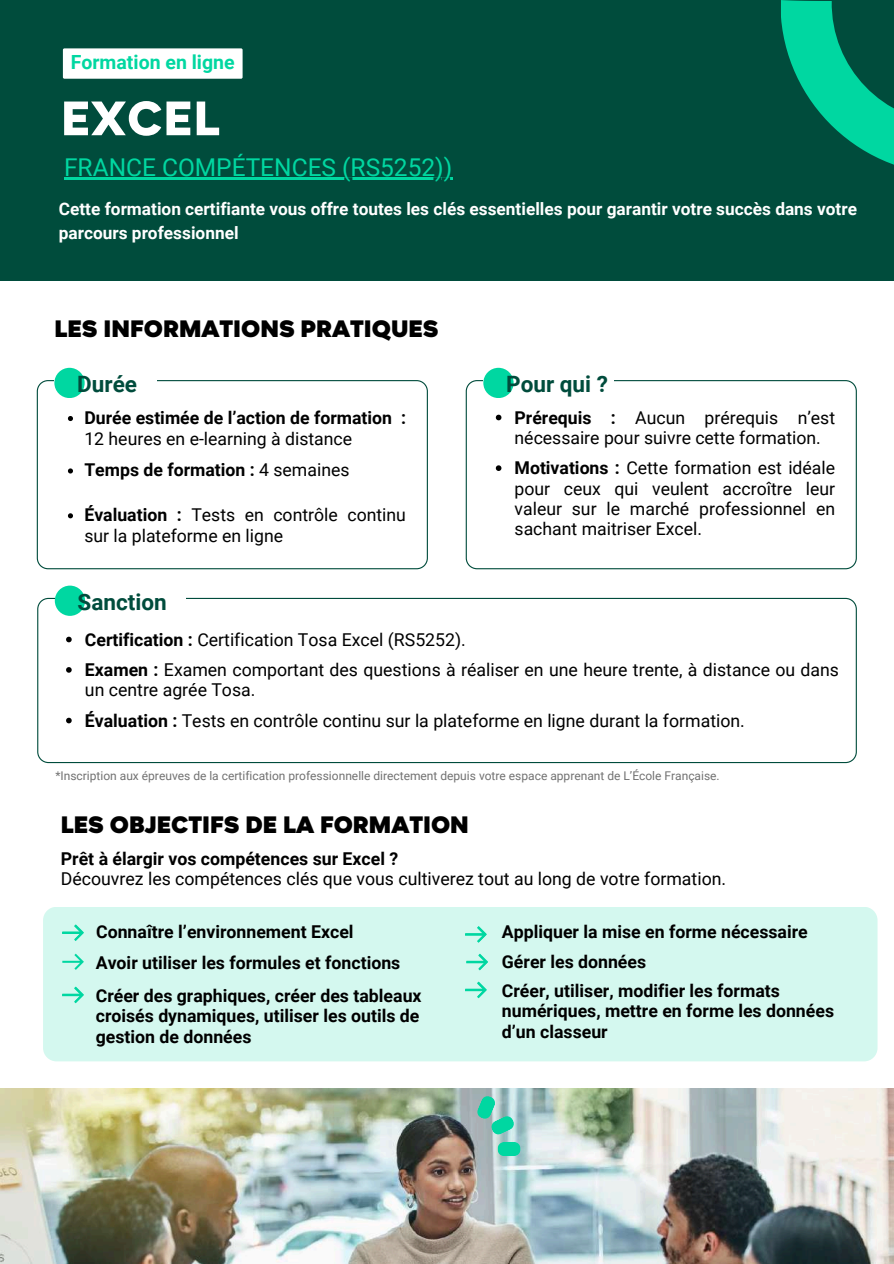
<style>
.page{position:relative;width:894px;height:1264px;background:#fff}
.page>*{position:absolute;margin:0;border:0;box-sizing:border-box;transform-origin:0 0}
.t1{font:800 54.9px "Magenos";letter-spacing:.02em;color:#fff}
.t2{font:900 27px "Magenos";color:#000}
.t3{font:24.45px "Roboto";color:#00d7a1}
.t4{font:700 22.5px "Roboto";color:#004c3c}
.t5{font:700 19.5px "Roboto";color:#00d7a1}
.t6{font:17.7px/20.2px "Roboto";color:#000}
.t7{font:700 17.7px/20.2px "Roboto";color:#000}
.t8{font:700 17.25px/24.8px "Roboto";color:#fff}
.t9{font:12px "Roboto";color:#717171}
.s1{font-weight:700}
</style>
<div class="page">
<div style="left:0;top:0;width:893px;height:280px;background:#004c3c"></div>
<div style="left:43px;top:906px;width:834px;height:155px;background:#d4f8ef;border-radius:13px"></div>
<svg style="left:465px;top:380px;width:391px;height:189px"></svg>
<div style="left:483px;top:364px;width:131px;height:38px;background:#fff"></div>
<div style="left:483px;top:368px;width:30px;height:30px;background:#00d7a1;border-radius:50%"></div>
<svg style="left:62px;top:924px;width:22px;height:17px"></svg>
<svg style="left:781px;top:0;width:112px;height:165px"></svg>
<svg style="left:37px;top:380px;width:390px;height:189px"></svg>
<div style="left:54px;top:364px;width:103px;height:38px;background:#fff"></div>
<div style="left:54px;top:368px;width:31px;height:30px;background:#00d7a1;border-radius:50%"></div>
<svg style="left:465px;top:926px;width:21px;height:16px"></svg>
<svg style="left:62px;top:953px;width:22px;height:16px"></svg>
<svg style="left:466px;top:953px;width:22px;height:17px"></svg>
<hr style="left:64px;top:178px;width:388px;height:2px;background:#00d7a1">
<div style="left:63px;top:48px;width:179px;height:31px;background:#fff;border-radius:2px"></div>
<svg style="left:495px;top:414px;width:6px;height:6px"></svg>
<svg style="left:495px;top:465px;width:6px;height:6px"></svg>
<svg style="left:68px;top:416px;width:5px;height:5px"></svg>
<svg style="left:68px;top:468px;width:5px;height:5px"></svg>
<svg style="left:68px;top:513px;width:5px;height:5px"></svg>
<img style="left:0;top:1088px;width:893px;height:175px">
<svg style="left:497px;top:1141px;width:23px;height:15px"></svg>
<svg style="left:477px;top:1095px;width:37px;height:39px"></svg>
<svg style="left:62px;top:986px;width:22px;height:17px"></svg>
<svg style="left:465px;top:981px;width:21px;height:17px"></svg>
<svg style="left:37px;top:598px;width:819px;height:165px"></svg>
<div style="left:55px;top:581px;width:131px;height:39px;background:#fff"></div>
<div style="left:55px;top:585px;width:30px;height:31px;background:#00d7a1;border-radius:50%"></div>
<svg style="left:66px;top:636px;width:6px;height:6px"></svg>
<svg style="left:66px;top:667px;width:6px;height:5px"></svg>
<svg style="left:66px;top:717px;width:6px;height:6px"></svg>
<p class="t5" style="left:71px;top:51px;width:165px">Formation en ligne</p>
<h1 class="t1" style="left:61px;top:89px;width:160px">EXCEL</h1>
<h3 class="t3" style="left:64px;top:153px;width:389px">FRANCE COMPÉTENCES (RS5252))</h3>
<p class="t8" style="left:59px;top:196px;width:799px">Cette formation certifiante vous offre toutes les clés essentielles pour garantir votre succès dans votre parcours professionnel</p>
<h2 class="t2" style="left:55px;top:315px;width:385px">LES INFORMATIONS PRATIQUES</h2>
<p class="t4" style="left:77px;top:371px;width:61px">Durée</p>
<p class="t7" style="left:84px;top:407px;width:323px">Durée estimée de l’action de formation :</p>
<p class="t6" style="left:84px;top:423px;width:269px;line-height:31.3px">12 heures en e-learning à distance<br><span class="s1">Temps de formation :</span> 4 semaines</p>
<p class="t6" style="left:84px;top:504px;width:323px;line-height:21.1px"><span class="s1">Évaluation :</span> Tests en contrôle continu sur la plateforme en ligne</p>
<p class="t4" style="left:78px;top:589px;width:91px">Sanction</p>
<p class="t4" style="left:506px;top:371px;width:103px">Pour qui ?</p>
<p class="t6" style="left:514px;top:407px;width:322px"><span class="s1">Prérequis :</span> Aucun prérequis n’est nécessaire pour suivre cette formation.</p>
<p class="t6" style="left:514px;top:458px;width:322px;text-align:justify"><span class="s1">Motivations :</span> Cette formation est idéale pour ceux qui veulent accroître leur valeur sur le marché professionnel en sachant maitriser Excel.</p>
<p class="t6" style="left:85px;top:624px;width:755px;line-height:30.3px"><span class="s1">Certification :</span> Certification Tosa Excel (RS5252).<br><span class="s1">Examen :</span> Examen comportant des questions à réaliser en une heure trente, à distance ou dans</p>
<p class="t6" style="left:85px;top:675px;width:661px;line-height:30.3px">un centre agrée Tosa.<br><span class="s1">Évaluation :</span> Tests en contrôle continu sur la plateforme en ligne durant la formation.</p>
<p class="t9" style="left:55px;top:768px;width:665px">*Inscription aux épreuves de la certification professionnelle directement depuis votre espace apprenant de L’École Française.</p>
<h2 class="t2" style="left:61px;top:810px;width:409px">LES OBJECTIFS DE LA FORMATION</h2>
<p class="t7" style="left:61px;top:849px;width:339px">Prêt à élargir vos compétences sur Excel ?</p>
<p class="t6" style="left:61px;top:869px;width:666px">Découvrez les compétences clés que vous cultiverez tout au long de votre formation.</p>
<p class="t7" style="left:96px;top:917px;width:306px;line-height:30.6px">Connaître l’environnement Excel<br>Avoir utiliser les formules et fonctions</p>
<p class="t7" style="left:502px;top:917px;width:307px;line-height:29.2px">Appliquer la mise en forme nécessaire<br>Gérer les données</p>
<p class="t7" style="left:96px;top:986px;width:327px;text-align:justify">Créer des graphiques, créer des tableaux croisés dynamiques, utiliser les outils de gestion de données</p>
<p class="t7" style="left:502px;top:980px;width:333px">Créer, utiliser, modifier les formats numériques, mettre en forme les données d’un classeur</p>
</div>
